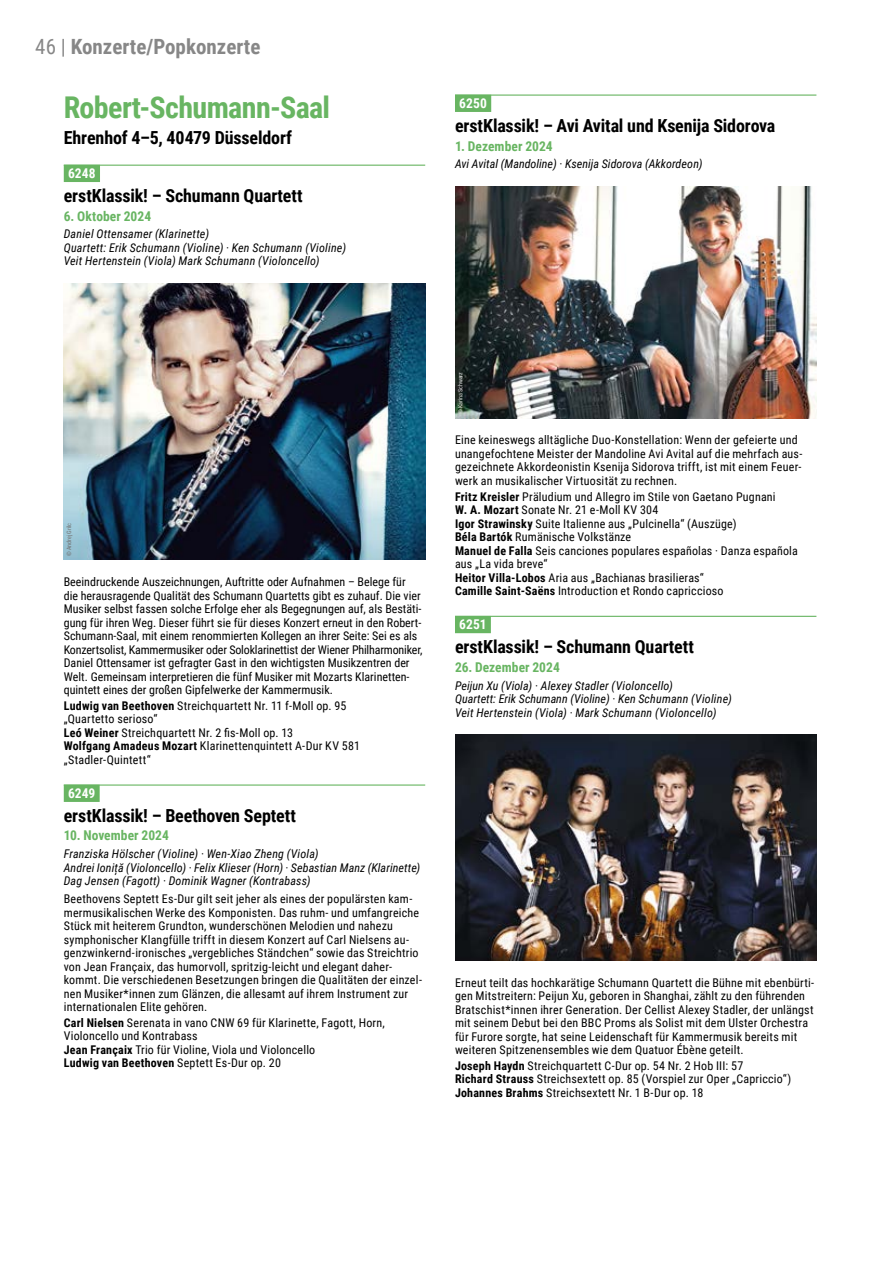
<style>
.page{position:relative;width:893px;height:1263px;background:#fff}
.page>*{position:absolute;margin:0;border:0;box-sizing:border-box;transform-origin:0 0}
.t1{font:700 30px "Roboto Condensed";letter-spacing:-.02em;color:#68b562}
.t2{font:700 21px "Roboto Condensed";color:#878787}
.t3{font:700 18px "Roboto Condensed";letter-spacing:-.005em;color:#000}
.t4{font:700 13.5px "Roboto Condensed";letter-spacing:.005em;color:#68b562}
.t5{font:700 13.5px "Roboto Condensed";letter-spacing:.005em;color:#fff}
.t6{font:12px/13.5px "Roboto Condensed";letter-spacing:.015em;color:#000}
.t7{font:italic 12px/13.5px "Roboto Condensed";letter-spacing:.015em;color:#000}
.t8{font:6px "Roboto Condensed";letter-spacing:-.005em;color:#dadada}
.t9{font:6px "Roboto Condensed";letter-spacing:-.005em;color:#706f6f}
.s1{font-weight:400}
.s2{font-weight:700}
</style>
<div class="page">
<div style="left:64px;top:165px;width:36px;height:17px;background:#68b562"></div>
<hr style="left:64px;top:165px;width:361px;height:1px;background:#68b562">
<div style="left:64px;top:785px;width:36px;height:17px;background:#68b562"></div>
<hr style="left:64px;top:784px;width:361px;height:2px;background:#68b562">
<img style="left:64px;top:283px;width:361px;height:277px">
<div style="left:455px;top:95px;width:36px;height:17px;background:#68b562"></div>
<hr style="left:455px;top:95px;width:361px;height:1px;background:#68b562">
<div style="left:455px;top:616px;width:36px;height:17px;background:#68b562"></div>
<hr style="left:455px;top:616px;width:361px;height:1px;background:#68b562">
<img style="left:455px;top:186px;width:361px;height:232px">
<img style="left:455px;top:735px;width:361px;height:225px">
<h2 class="t2" style="left:35px;top:32px;width:227px"><span class="s1">46 |</span> Konzerte/Popkonzerte</h2>
<h1 class="t1" style="left:64px;top:86px;width:268px">Robert-Schumann-Saal</h1>
<h3 class="t3" style="left:64px;top:125px;width:230px">Ehrenhof 4–5, 40479 Düsseldorf</h3>
<p class="t5" style="left:68px;top:164px;width:29px">6248</p>
<h3 class="t3" style="left:64px;top:183px;width:240px">erstKlassik! – Schumann Quartett</h3>
<p class="t4" style="left:64px;top:206px;width:89px">6. Oktober 2024</p>
<p class="t7" style="left:64px;top:227px;width:284px">Daniel Ottensamer (Klarinette)<br>Quartett: Erik Schumann (Violine) · Ken Schumann (Violine)<br>Veit Hertenstein (Viola) Mark Schumann (Violoncello)</p>
<p class="t5" style="left:459px;top:94px;width:29px">6250</p>
<h3 class="t3" style="left:455px;top:113px;width:322px">erstKlassik! – Avi Avital und Ksenija Sidorova</h3>
<p class="t4" style="left:455px;top:136px;width:99px">1. Dezember 2024</p>
<p class="t7" style="left:455px;top:157px;width:249px">Avi Avital (Mandoline) · Ksenija Sidorova (Akkordeon)</p>
<p class="t9" style="left:65px;top:556px;width:35px;rotate:-90deg">© Andrej Grilc</p>
<p class="t6" style="left:64px;top:575px;width:360px">Beeindruckende Auszeichnungen, Auftritte oder Aufnahmen – Belege für die herausragende Qualität des Schumann Quartetts gibt es zuhauf. Die vier Musiker selbst fassen solche Erfolge eher als Begegnungen auf, als Bestäti&shy;gung für ihren Weg. Dieser führt sie für dieses Konzert erneut in den Robert-Schumann-Saal, mit einem renommierten Kollegen an ihrer Seite: Sei es als Konzertsolist, Kammermusiker oder Soloklarinettist der Wiener Philharmoniker, Daniel Ottensamer ist gefragter Gast in den wichtigsten Musikzentren der Welt. Gemeinsam interpretieren die fünf Musiker mit Mozarts Klarinetten&shy;quintett eines der großen Gipfelwerke der Kammermusik.</p>
<p class="t6" style="left:64px;top:698px;width:298px"><span class="s2">Ludwig van Beethoven</span> Streichquartett Nr. 11 f-Moll op. 95 „Quartetto serioso“<br><span class="s2">Leó Weiner</span> Streichquartett Nr. 2 fis-Moll op. 13<br><span class="s2">Wolfgang Amadeus Mozart</span> Klarinettenquintett A-Dur KV 581 „Stadler-Quintett“</p>
<p class="t5" style="left:68px;top:784px;width:29px">6249</p>
<h3 class="t3" style="left:64px;top:803px;width:234px">erstKlassik! – Beethoven Septett</h3>
<p class="t4" style="left:64px;top:826px;width:107px">10. November 2024</p>
<p class="t7" style="left:64px;top:847px;width:358px">Franziska Hölscher (Violine) · Wen-Xiao Zheng (Viola)<br>Andrei Ioniță (Violoncello) · Felix Klieser (Horn) · Sebastian Manz (Klarinette)<br>Dag Jensen (Fagott) · Dominik Wagner (Kontrabass)</p>
<p class="t6" style="left:64px;top:891px;width:360px">Beethovens Septett Es-Dur gilt seit jeher als eines der populärsten kam&shy;mermusikalischen Werke des Komponisten. Das ruhm- und umfangreiche Stück mit heiterem Grundton, wunderschönen Melodien und nahezu symphonischer Klangfülle trifft in diesem Konzert auf Carl Nielsens au&shy;genzwinkernd-ironisches „vergebliches Ständchen“ sowie das Streichtrio von Jean Françaix, das humorvoll, spritzig-leicht und elegant daher&shy;kommt. Die verschiedenen Besetzungen bringen die Qualitäten der einzel&shy;nen Musiker*innen zum Glänzen, die allesamt auf ihrem Instrument zur internationalen Elite gehören.</p>
<p class="t6" style="left:64px;top:1015px;width:323px"><span class="s2">Carl Nielsen</span> Serenata in vano CNW 69 für Klarinette, Fagott, Horn, Violoncello und Kontrabass<br><span class="s2">Jean Françaix</span> Trio für Violine, Viola und Violoncello<br><span class="s2">Ludwig van Beethoven</span> Septett Es-Dur op. 20</p>
<p class="t8" style="left:456px;top:414px;width:44px;rotate:-90deg">© Karina Schwarz</p>
<p class="t6" style="left:455px;top:433px;width:349px">Eine keineswegs alltägliche Duo-Konstellation: Wenn der gefeierte und unangefochtene Meister der Mandoline Avi Avital auf die mehrfach aus&shy;gezeichnete Akkordeonistin Ksenija Sidorova trifft, ist mit einem Feuer&shy;werk an musikalischer Virtuosität zu rechnen.</p>
<p class="t6" style="left:455px;top:489px;width:344px"><span class="s2">Fritz Kreisler</span> Präludium und Allegro im Stile von Gaetano Pugnani<br><span class="s2">W. A. Mozart</span> Sonate Nr. 21 e-Moll KV 304<br><span class="s2">Igor Strawinsky</span> Suite Italienne aus „Pulcinella“ (Auszüge)<br><span class="s2">Béla Bartók</span> Rumänische Volkstänze<br><span class="s2">Manuel de Falla</span> Seis canciones populares españolas · Danza española aus „La vida breve“<br><span class="s2">Heitor Villa-Lobos</span> Aria aus „Bachianas brasilieras“<br><span class="s2">Camille Saint-Saëns</span> Introduction et Rondo capriccioso</p>
<p class="t5" style="left:459px;top:615px;width:29px">6251</p>
<h3 class="t3" style="left:455px;top:634px;width:240px">erstKlassik! – Schumann Quartett</h3>
<p class="t4" style="left:455px;top:657px;width:106px">26. Dezember 2024</p>
<p class="t7" style="left:455px;top:678px;width:278px">Peijun Xu (Viola) · Alexey Stadler (Violoncello)<br>Quartett: Erik Schumann (Violine) · Ken Schumann (Violine)<br>Veit Hertenstein (Viola) · Mark Schumann (Violoncello)</p>
<p class="t6" style="left:455px;top:975px;width:361px">Erneut teilt das hochkarätige Schumann Quartett die Bühne mit ebenbürti&shy;gen Mitstreitern: Peijun Xu, geboren in Shanghai, zählt zu den führenden Bratschist*innen ihrer Generation. Der Cellist Alexey Stadler, der unlängst mit seinem Debut bei den BBC Proms als Solist mit dem Ulster Orchestra für Furore sorgte, hat seine Leidenschaft für Kammermusik bereits mit weiteren Spitzenensembles wie dem Quatuor Ébène geteilt.</p>
<p class="t6" style="left:455px;top:1058px;width:338px"><span class="s2">Joseph Haydn</span> Streichquartett C-Dur op. 54 Nr. 2 Hob III: 57<br><span class="s2">Richard Strauss</span> Streichsextett op. 85 (Vorspiel zur Oper „Capriccio“)<br><span class="s2">Johannes Brahms</span> Streichsextett Nr. 1 B-Dur op. 18</p>
</div>
